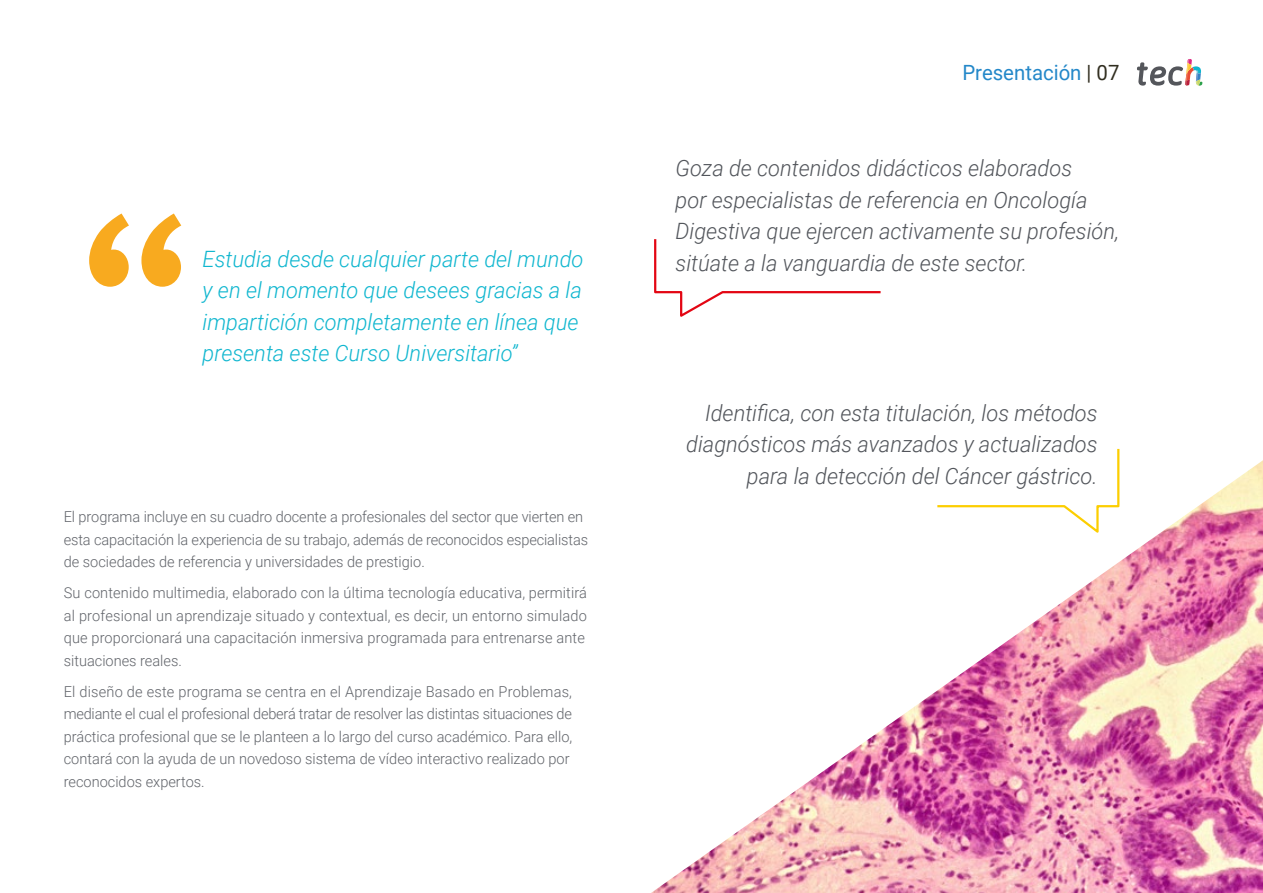
<style>
.page{position:relative;width:1263px;height:893px;background:#fff}
.page>*{position:absolute;margin:0;border:0;box-sizing:border-box;transform-origin:0 0}
.t1{font:italic 300 22.5px/31.5px "Roboto";color:#52555b;text-align:right}
.t2{font:italic 300 22.5px/31.5px "Roboto";color:#0fb6cf}
.t3{font:21px "Roboto";color:#2488c9}
.t4{font:300 15px/22.5px "Roboto";color:#61646a}
.s1{color:#312e20}
</style>
<div class="page">
<svg style="left:89px;top:213px;width:92px;height:74px"></svg>
<img style="left:651px;top:460px;width:612px;height:433px">
<svg style="left:1137px;top:59px;width:65px;height:27px"></svg>
<svg style="left:935px;top:448px;width:185px;height:88px"></svg>
<svg style="left:654px;top:239px;width:227px;height:78px"></svg>
<h1 class="t2" style="left:203px;top:242px;width:382px">Estudia desde cualquier parte del mundo y en el momento que desees gracias a la impartición completamente en línea que presenta este Curso Universitario”</h1>
<p class="t4" style="left:64px;top:505px;width:526px">El programa incluye en su cuadro docente a profesionales del sector que vierten en esta capacitación la experiencia de su trabajo, además de reconocidos especialistas de sociedades de referencia y universidades de prestigio.</p>
<p class="t4" style="left:64px;top:581px;width:525px">Su contenido multimedia, elaborado con la última tecnología educativa, permitirá al profesional un aprendizaje situado y contextual, es decir, un entorno simulado que proporcionará una capacitación inmersiva programada para entrenarse ante situaciones reales.</p>
<p class="t4" style="left:64px;top:679px;width:510px">El diseño de este programa se centra en el Aprendizaje Basado en Problemas, mediante el cual el profesional deberá tratar de resolver las distintas situaciones de práctica profesional que se le planteen a lo largo del curso académico. Para ello, contará con la ayuda de un novedoso sistema de vídeo interactivo realizado por reconocidos expertos.</p>
<h2 class="t3" style="left:962px;top:57px;width:159px">Presentación <span class="s1">| 07</span></h2>
<h1 class="t1" style="left:675px;top:152px;width:445px;text-align:left">Goza de contenidos didácticos elaborados<br>por especialistas de referencia en Oncología Digestiva que ejercen activamente su profesión, sitúate a la vanguardia de este sector.</h1>
<h1 class="t1" style="left:686px;top:396px;width:413px">Identifica, con esta titulación, los métodos diagnósticos más avanzados y actualizados para la detección del Cáncer gástrico.</h1>
</div>
